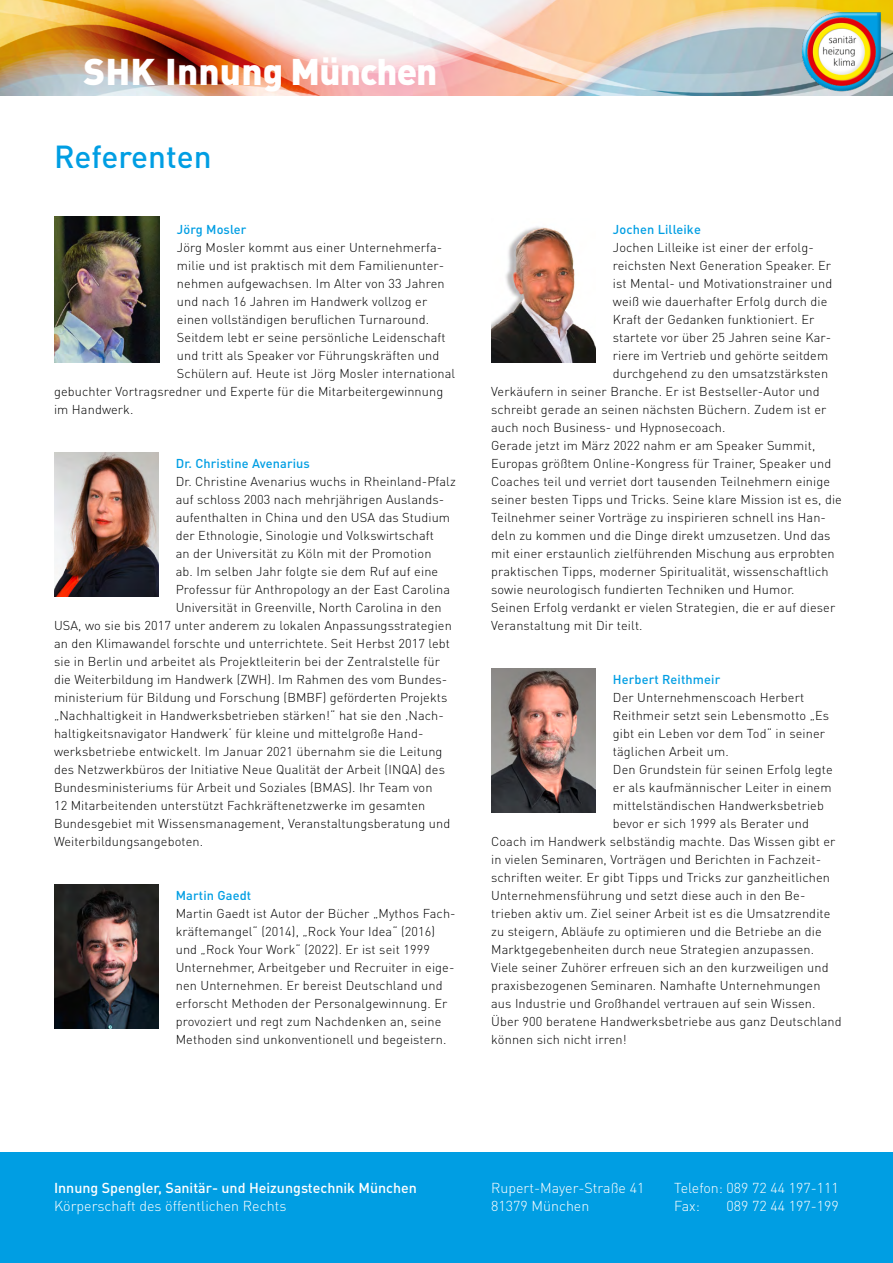
<style>
.page{position:relative;width:893px;height:1263px;background:#fff}
.page>*{position:absolute;margin:0;border:0;box-sizing:border-box;transform-origin:0 0}
.t1{font:900 36.75px "DIN Pro";letter-spacing:.005em;color:#fff}
.t2{font:500 31.5px "DIN Pro";color:#009ee3}
.t3{font:300 14.25px/18px "DIN Pro";color:#fff}
.t4{font:500 14.25px "DIN Pro";color:#fff}
.t5{font:300 12.75px/18px "DIN Pro";letter-spacing:.01em;color:#000}
.t6{font:500 12.75px "DIN Pro";letter-spacing:.01em;color:#009ee3}
</style>
<div class="page">
<div style="left:0;top:1152px;width:893px;height:111px;background:#009ee3"></div>
<img style="left:0;top:0;width:893px;height:96px">
<img style="left:800px;top:10px;width:83px;height:82px">
<img style="left:54px;top:217px;width:106px;height:146px">
<img style="left:54px;top:885px;width:105px;height:144px">
<img style="left:491px;top:669px;width:105px;height:144px">
<img style="left:491px;top:226px;width:105px;height:137px">
<img style="left:54px;top:453px;width:105px;height:144px">
<h1 class="t1" style="left:84px;top:47px;width:355px">SHK Innung München</h1>
<h2 class="t2" style="left:54px;top:135px;width:159px">Referenten</h2>
<p class="t6" style="left:177px;top:221px;width:71px">Jörg Mosler</p>
<p class="t5" style="left:177px;top:238px;width:267px">Jörg Mosler kommt aus einer Unternehmerfa-</p>
<p class="t5" style="left:177px;top:256px;width:269px">milie und ist praktisch mit dem Familienunter-</p>
<p class="t5" style="left:177px;top:274px;width:269px">nehmen aufgewachsen. Im Alter von 33 Jahren</p>
<p class="t5" style="left:177px;top:292px;width:252px">und nach 16 Jahren im Handwerk vollzog er</p>
<p class="t5" style="left:177px;top:310px;width:254px">einen vollständigen beruflichen Turnaround.</p>
<p class="t5" style="left:177px;top:328px;width:270px">Seitdem lebt er seine persönliche Leidenschaft</p>
<p class="t5" style="left:177px;top:346px;width:264px">und tritt als Speaker vor Führungskräften und</p>
<p class="t5" style="left:177px;top:364px;width:280px">Schülern auf. Heute ist Jörg Mosler international</p>
<p class="t5" style="left:54px;top:382px;width:391px">gebuchter Vortragsredner und Experte für die Mitarbeitergewinnung</p>
<p class="t5" style="left:54px;top:400px;width:81px">im Handwerk.</p>
<p class="t6" style="left:176px;top:455px;width:136px">Dr. Christine Avenarius</p>
<p class="t5" style="left:176px;top:472px;width:282px">Dr. Christine Avenarius wuchs in Rheinland-Pfalz</p>
<p class="t5" style="left:176px;top:490px;width:270px">auf schloss 2003 nach mehrjährigen Auslands-</p>
<p class="t5" style="left:176px;top:508px;width:276px">aufenthalten in China und den USA das Studium</p>
<p class="t5" style="left:176px;top:526px;width:260px">der Ethnologie, Sinologie und Volkswirtschaft</p>
<p class="t5" style="left:176px;top:544px;width:257px">an der Universität zu Köln mit der Promotion</p>
<p class="t5" style="left:176px;top:562px;width:264px">ab. Im selben Jahr folgte sie dem Ruf auf eine</p>
<p class="t5" style="left:176px;top:580px;width:276px">Professur für Anthropology an der East Carolina</p>
<p class="t5" style="left:176px;top:598px;width:267px">Universität in Greenville, North Carolina in den</p>
<p class="t5" style="left:54px;top:616px;width:399px">USA, wo sie bis 2017 unter anderem zu lokalen Anpassungsstrategien</p>
<p class="t5" style="left:54px;top:634px;width:397px">an den Klimawandel forschte und unterrichtete. Seit Herbst 2017 lebt</p>
<p class="t5" style="left:54px;top:652px;width:387px">sie in Berlin und arbeitet als Projektleiterin bei der Zentralstelle für</p>
<p class="t5" style="left:54px;top:670px;width:395px">die Weiterbildung im Handwerk (ZWH). Im Rahmen des vom Bundes-</p>
<p class="t5" style="left:54px;top:688px;width:395px">ministerium für Bildung und Forschung (BMBF) geförderten Projekts</p>
<p class="t5" style="left:54px;top:706px;width:391px">„Nachhaltigkeit in Handwerksbetrieben stärken!“ hat sie den ‚Nach-</p>
<p class="t5" style="left:54px;top:724px;width:371px">haltigkeitsnavigator Handwerk‘ für kleine und mittelgroße Hand-</p>
<p class="t5" style="left:54px;top:742px;width:390px">werksbetriebe entwickelt. Im Januar 2021 übernahm sie die Leitung</p>
<p class="t5" style="left:54px;top:760px;width:392px">des Netzwerkbüros der Initiative Neue Qualität der Arbeit (INQA) des</p>
<p class="t5" style="left:54px;top:778px;width:380px">Bundesministeriums für Arbeit und Soziales (BMAS). Ihr Team von</p>
<p class="t5" style="left:54px;top:796px;width:373px">12 Mitarbeitenden unterstützt Fachkräftenetzwerke im gesamten</p>
<p class="t5" style="left:54px;top:814px;width:398px">Bundesgebiet mit Wissensmanagement, Veranstaltungsberatung und</p>
<p class="t5" style="left:54px;top:832px;width:151px">Weiterbildungsangeboten.</p>
<p class="t6" style="left:176px;top:887px;width:77px">Martin Gaedt</p>
<p class="t5" style="left:176px;top:904px;width:281px">Martin Gaedt ist Autor der Bücher „Mythos Fach&shy;kräftemangel“ (2014), „Rock Your Idea“ (2016) und „Rock Your Work“ (2022). Er ist seit 1999<br>Unternehmer, Arbeitgeber und Recruiter in eige&shy;nen Unternehmen. Er bereist Deutschland und erforscht Methoden der Personalgewinnung. Er provoziert und regt zum Nachdenken an, seine Methoden sind unkonventionell und begeistern.</p>
<p class="t6" style="left:613px;top:221px;width:89px">Jochen Lilleike</p>
<p class="t5" style="left:613px;top:238px;width:202px">Jochen Lilleike ist einer der erfolg-</p>
<p class="t5" style="left:613px;top:256px;width:220px">reichsten Next Generation Speaker. Er</p>
<p class="t5" style="left:613px;top:274px;width:221px">ist Mental- und Motivationstrainer und</p>
<p class="t5" style="left:613px;top:292px;width:216px">weiß wie dauerhafter Erfolg durch die</p>
<p class="t5" style="left:613px;top:310px;width:203px">Kraft der Gedanken funktioniert. Er</p>
<p class="t5" style="left:613px;top:328px;width:220px">startete vor über 25 Jahren seine Kar-</p>
<p class="t5" style="left:613px;top:346px;width:217px">riere im Vertrieb und gehörte seitdem</p>
<p class="t5" style="left:613px;top:364px;width:217px">durchgehend zu den umsatzstärksten</p>
<p class="t5" style="left:491px;top:382px;width:330px">Verkäufern in seiner Branche. Er ist Bestseller-Autor und</p>
<p class="t5" style="left:491px;top:400px;width:337px">schreibt gerade an seinen nächsten Büchern. Zudem ist er</p>
<p class="t5" style="left:491px;top:418px;width:236px">auch noch Business- und Hypnosecoach.</p>
<p class="t5" style="left:491px;top:436px;width:326px">Gerade jetzt im März 2022 nahm er am Speaker Summit,</p>
<p class="t5" style="left:491px;top:454px;width:342px">Europas größtem Online-Kongress für Trainer, Speaker und</p>
<p class="t5" style="left:491px;top:472px;width:340px">Coaches teil und verriet dort tausenden Teilnehmern einige</p>
<p class="t5" style="left:491px;top:490px;width:352px">seiner besten Tipps und Tricks. Seine klare Mission ist es, die</p>
<p class="t5" style="left:491px;top:508px;width:336px">Teilnehmer seiner Vorträge zu inspirieren schnell ins Han-</p>
<p class="t5" style="left:491px;top:526px;width:341px">deln zu kommen und die Dinge direkt umzusetzen. Und das</p>
<p class="t5" style="left:491px;top:544px;width:345px">mit einer erstaunlich zielführenden Mischung aus erprobten</p>
<p class="t5" style="left:491px;top:562px;width:339px">praktischen Tipps, moderner Spiritualität, wissenschaftlich</p>
<p class="t5" style="left:491px;top:580px;width:305px">sowie neurologisch fundierten Techniken und Humor.</p>
<p class="t5" style="left:491px;top:598px;width:346px">Seinen Erfolg verdankt er vielen Strategien, die er auf dieser</p>
<p class="t5" style="left:491px;top:616px;width:153px">Veranstaltung mit Dir teilt.</p>
<p class="t6" style="left:613px;top:671px;width:109px">Herbert Reithmeir</p>
<p class="t5" style="left:613px;top:688px;width:193px">Der Unternehmenscoach Herbert</p>
<p class="t5" style="left:613px;top:706px;width:218px">Reithmeir setzt sein Lebensmotto „Es</p>
<p class="t5" style="left:613px;top:724px;width:214px">gibt ein Leben vor dem Tod“ in seiner</p>
<p class="t5" style="left:613px;top:742px;width:117px">täglichen Arbeit um.</p>
<p class="t5" style="left:613px;top:760px;width:221px">Den Grundstein für seinen Erfolg legte</p>
<p class="t5" style="left:613px;top:778px;width:220px">er als kaufmännischer Leiter in einem</p>
<p class="t5" style="left:613px;top:796px;width:213px">mittelständischen Handwerksbetrieb</p>
<p class="t5" style="left:613px;top:814px;width:198px">bevor er sich 1999 als Berater und</p>
<p class="t5" style="left:491px;top:832px;width:346px">Coach im Handwerk selbständig machte. Das Wissen gibt er</p>
<p class="t5" style="left:491px;top:850px;width:331px">in vielen Seminaren, Vorträgen und Berichten in Fachzeit-</p>
<p class="t5" style="left:491px;top:868px;width:340px">schriften weiter. Er gibt Tipps und Tricks zur ganzheitlichen</p>
<p class="t5" style="left:491px;top:886px;width:316px">Unternehmensführung und setzt diese auch in den Be-</p>
<p class="t5" style="left:491px;top:904px;width:341px">trieben aktiv um. Ziel seiner Arbeit ist es die Umsatzrendite</p>
<p class="t5" style="left:491px;top:922px;width:332px">zu steigern, Abläufe zu optimieren und die Betriebe an die</p>
<p class="t5" style="left:491px;top:940px;width:325px">Marktgegebenheiten durch neue Strategien anzupassen.</p>
<p class="t5" style="left:491px;top:958px;width:339px">Viele seiner Zuhörer erfreuen sich an den kurzweiligen und</p>
<p class="t5" style="left:491px;top:976px;width:331px">praxisbezogenen Seminaren. Namhafte Unternehmungen</p>
<p class="t5" style="left:491px;top:994px;width:326px">aus Industrie und Großhandel vertrauen auf sein Wissen.</p>
<p class="t5" style="left:491px;top:1012px;width:352px">Über 900 beratene Handwerksbetriebe aus ganz Deutschland</p>
<p class="t5" style="left:491px;top:1030px;width:137px">können sich nicht irren!</p>
<p class="t4" style="left:54px;top:1178px;width:365px">Innung Spengler, Sanitär- und Heizungstechnik München</p>
<p class="t3" style="left:54px;top:1196px;width:234px">Körperschaft des öffentlichen Rechts</p>
<p class="t3" style="left:491px;top:1178px;width:155px">Rupert-Mayer-Straße 41<br>81379 München</p>
<p class="t3" style="left:674px;top:1178px;width:166px">Telefon: 089 72 44 197-111<br>Fax:</p>
<p class="t3" style="left:726px;top:1196px;width:114px">089 72 44 197-199</p>
</div>
